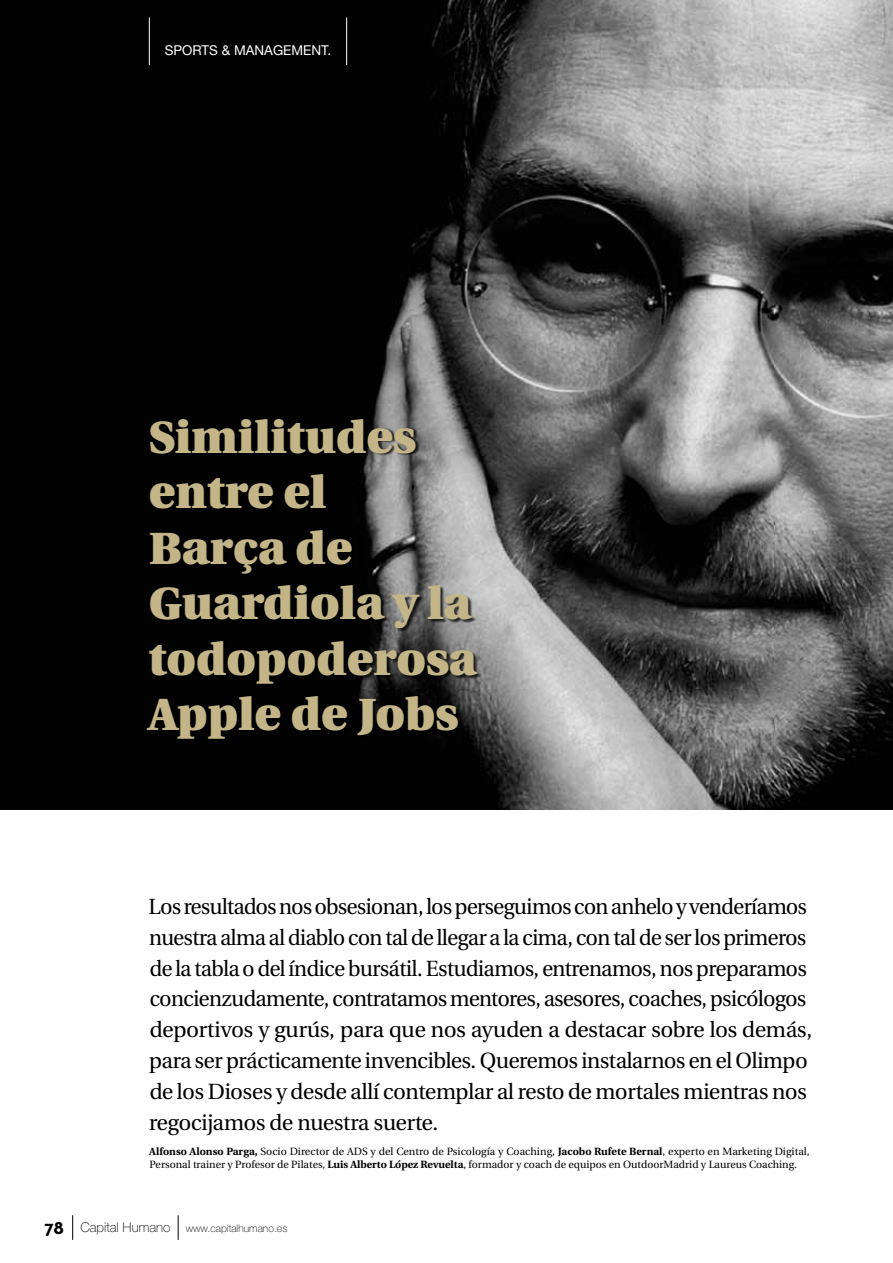
<style>
.page{position:relative;width:893px;height:1263px;background:#fff}
.page>*{position:absolute;margin:0;border:0;box-sizing:border-box;transform-origin:0 0}
.t1{font:900 45px/55.5px "Utopia";color:#c4b588}
.t2{font:28.5px/30.9px "Utopia Headline";letter-spacing:-.01em;color:#000}
.t3{font:700 19.5px "Neutraface Text";color:#000}
.t4{font:13.5px "Helvetica Neue";color:#fff}
.t5{font:100 13.5px "Helvetica Neue";color:#000}
.t6{font:10.5px/12.6px "Utopia";color:#000}
.t7{font:100 10.5px "Helvetica Neue";color:#000}
.s1{font-weight:700}
</style>
<div class="page">
<img style="left:0;top:0;width:893px;height:809px">
<hr style="left:149px;top:17px;width:1px;height:48px;background:#fff">
<hr style="left:346px;top:17px;width:1px;height:48px;background:#fff">
<div style="left:148px;top:419px;width:334px;height:324px;background:#000;opacity:.75"></div>
<svg style="left:72px;top:1215px;width:1px;height:25px"></svg>
<svg style="left:178px;top:1215px;width:1px;height:25px"></svg>
<p class="t4" style="left:165px;top:40px;width:168px">SPORTS &amp; MANAGEMENT.</p>
<h1 class="t1" style="left:149px;top:410px;width:330px">Similitudes entre el<br>Barça de<br>Guardiola y la todopoderosa<br>Apple de Jobs</h1>
<p class="t2" style="left:149px;top:891px;width:665px">Los resultados nos obsesionan, los perseguimos con anhelo y venderíamos nuestra alma al diablo con tal de llegar a la cima, con tal de ser los primeros de la tabla o del índice bursátil. Estudiamos, entrenamos, nos preparamos concienzudamente, contratamos mentores, asesores, coaches, psicólogos deportivos y gurús, para que nos ayuden a destacar sobre los demás, para ser prácticamente invencibles. Queremos instalarnos en el Olimpo de los Dioses y desde allí contemplar al resto de mortales mientras nos regocijamos de nuestra suerte.</p>
<p class="t6" style="left:149px;top:1146px;width:662px"><span class="s1">Alfonso Alonso Parga,</span> Socio Director de ADS y del Centro de Psicología y Coaching, <span class="s1">Jacobo Rufete Bernal</span>, experto en Marketing Digital,<br>Personal trainer y Profesor de Pilates, <span class="s1">Luis Alberto López Revuelta</span>, formador y coach de equipos en OutdoorMadrid y Laureus Coaching.</p>
<p class="t3" style="left:45px;top:1214px;width:21px">78</p>
<p class="t7" style="left:186px;top:1222px;width:103px">www.capitalhumano.es</p>
<p class="t5" style="left:80px;top:1220px;width:92px">Capital Humano</p>
</div>
